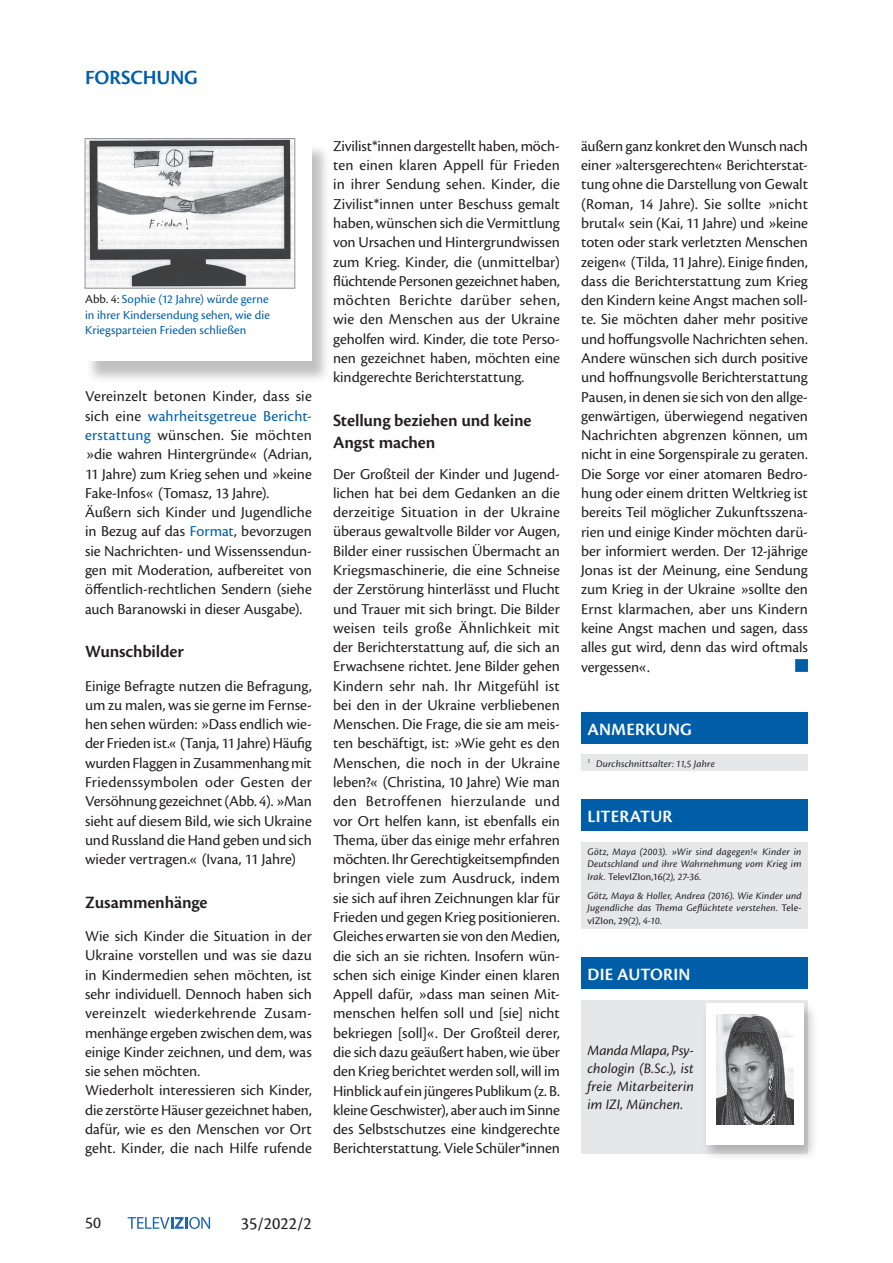
<style>
.page{position:relative;width:893px;height:1263px;background:#fff}
.page>*{position:absolute;margin:0;border:0;box-sizing:border-box;transform-origin:0 0}
.t1{font:600 21px "Cronos Pro";letter-spacing:-.005em;color:#005ea8}
.t2{font:600 18px/22.5px "Cronos Pro";letter-spacing:-.01em;color:#231f20}
.t3{font:600 18px "Cronos Pro";letter-spacing:.01em;color:#fff}
.t4{font:18px "Cronos Pro";color:#231f20}
.t5{font:17.25px "Cronos Pro";color:#231f20}
.t6{font:15.75px/19.4px "Cronos Pro";color:#231f20;text-align:justify}
.t7{font:italic 15px/18px "Cronos Pro";letter-spacing:.005em;color:#231f20;text-align:justify}
.t8{font:12.75px/15.3px "Cronos Pro";letter-spacing:.005em;color:#005ea8;text-align:justify}
.t9{font:italic 10.5px/12.6px "Cronos Pro";letter-spacing:.015em;color:#231f20;text-align:justify}
.s1{color:#231f20}
.s2{color:#005ea8}
.s3{font-style:normal}
</style>
<div class="page">
<svg style="left:128px;top:1217px;width:82px;height:12px"></svg>
<div style="left:581px;top:999px;width:227px;height:154px;background:#e6e7e9"></div>
<div style="left:701px;top:1001px;width:117px;height:160px;background:#231f20;opacity:.28"></div>
<div style="left:706px;top:1004px;width:98px;height:141px;background:#fff"></div>
<div style="left:581px;top:957px;width:227px;height:32px;background:#005ea8"></div>
<img style="left:716px;top:1014px;width:77px;height:111px">
<div style="left:581px;top:842px;width:227px;height:86px;background:#e6e7e9"></div>
<div style="left:581px;top:799px;width:227px;height:32px;background:#005ea8"></div>
<div style="left:581px;top:754px;width:227px;height:17px;background:#e6e7e9"></div>
<div style="left:581px;top:712px;width:227px;height:32px;background:#005ea8"></div>
<div style="left:86px;top:143px;width:245px;height:241px;background:#231f20;opacity:.28"></div>
<div style="left:85px;top:139px;width:227px;height:222px;background:#fff"></div>
<img style="left:87px;top:140px;width:206px;height:147px">
<div style="left:85px;top:138px;width:210px;height:151px;border:1px solid #939598"></div>
<div style="left:795px;top:659px;width:13px;height:13px;background:#005ea8;border:2px solid #005ea8"></div>
<h1 class="t1" style="left:85px;top:65px;width:114px">FORSCHUNG</h1>
<p class="t8" style="left:85px;top:292px;width:186px"><span class="s1">Abb. 4:</span> Sophie (12 Jahre) würde gerne in ihrer Kindersendung sehen, wie die Kriegsparteien Frieden schließen</p>
<p class="t6" style="left:85px;top:387px;width:228px;text-align:left">Vereinzelt betonen Kinder, dass sie sich eine <span class="s2">wahrheitsgetreue Bericht&shy;erstattung</span> wünschen. Sie möchten »die wahren Hintergründe« (Adrian, 11 Jahre) zum Krieg sehen und »keine Fake-Infos« (Tomasz, 13 Jahre).<br>Äußern sich Kinder und Jugendliche in Bezug auf das <span class="s2">Format</span>, bevorzugen sie Nachrichten- und Wissenssendun&shy;gen mit Moderation, aufbereitet von öffentlich-rechtlichen Sendern (siehe auch Baranowski in dieser Ausgabe).</p>
<p class="t2" style="left:85px;top:641px;width:100px">Wunschbilder</p>
<p class="t6" style="left:85px;top:676px;width:228px">Einige Befragte nutzen die Befragung, um zu malen, was sie gerne im Fernse&shy;hen sehen würden: »Dass endlich wie&shy;der Frieden ist.« (Tanja, 11 Jahre) Häufig wurden Flaggen in Zusammenhang mit Friedenssymbolen oder Gesten der Versöhnung gezeichnet (Abb. 4). »Man sieht auf diesem Bild, wie sich Ukraine und Russland die Hand geben und sich wieder vertragen.« (Ivana, 11 Jahre)</p>
<p class="t2" style="left:85px;top:891px;width:124px">Zusammenhänge</p>
<p class="t6" style="left:85px;top:927px;width:228px;text-align:left">Wie sich Kinder die Situation in der Ukraine vorstellen und was sie dazu in Kindermedien sehen möchten, ist sehr individuell. Dennoch haben sich vereinzelt wiederkehrende Zusam&shy;menhänge ergeben zwischen dem, was einige Kinder zeichnen, und dem, was sie sehen möchten.<br>Wiederholt interessieren sich Kinder, die zerstörte Häuser gezeichnet haben, dafür, wie es den Menschen vor Ort geht. Kinder, die nach Hilfe rufende</p>
<p class="t6" style="left:333px;top:136px;width:228px">Zivilist*innen dargestellt haben, möch&shy;ten einen klaren Appell für Frieden in ihrer Sendung sehen. Kinder, die Zivilist*innen unter Beschuss gemalt haben, wünschen sich die Vermittlung von Ursachen und Hintergrundwissen zum Krieg. Kinder, die (unmittelbar) flüchtende Personen gezeichnet haben, möchten Berichte darüber sehen, wie den Menschen aus der Ukraine geholfen wird. Kinder, die tote Perso&shy;nen gezeichnet haben, möchten eine kindgerechte Berichterstattung.</p>
<p class="t2" style="left:333px;top:409px;width:200px">Stellung beziehen und keine<br>Angst machen</p>
<p class="t6" style="left:333px;top:464px;width:228px">Der Großteil der Kinder und Jugend&shy;lichen hat bei dem Gedanken an die derzeitige Situation in der Ukraine überaus gewaltvolle Bilder vor Augen, Bilder einer russischen Übermacht an Kriegsmaschinerie, die eine Schneise der Zerstörung hinterlässt und Flucht und Trauer mit sich bringt. Die Bilder weisen teils große Ähnlichkeit mit der Berichterstattung auf, die sich an Erwachsene richtet. Jene Bilder gehen Kindern sehr nah. Ihr Mitgefühl ist bei den in der Ukraine verbliebenen Menschen. Die Frage, die sie am meis&shy;ten beschäftigt, ist: »Wie geht es den Menschen, die noch in der Ukraine leben?« (Christina, 10 Jahre) Wie man den Betroffenen hierzulande und vor Ort helfen kann, ist ebenfalls ein Thema, über das einige mehr erfahren möchten. Ihr Gerechtigkeitsempfinden bringen viele zum Ausdruck, indem sie sich auf ihren Zeichnungen klar für Frieden und gegen Krieg positionieren.<br>Gleiches erwarten sie von den Medien, die sich an sie richten. Insofern wün&shy;schen sich einige Kinder einen klaren Appell dafür, »dass man seinen Mit&shy;menschen helfen soll und [sie] nicht bekriegen [soll]«. Der Großteil derer, die sich dazu geäußert haben, wie über den Krieg berichtet werden soll, will im Hinblick auf ein jüngeres Publikum (z. B. kleine Geschwister), aber auch im Sinne des Selbstschutzes eine kindgerechte Berichterstattung. Viele Schüler*innen</p>
<p class="t6" style="left:581px;top:136px;width:228px">äußern ganz konkret den Wunsch nach einer »altersgerechten« Berichterstat&shy;tung ohne die Darstellung von Gewalt (Roman, 14 Jahre). Sie sollte »nicht brutal« sein (Kai, 11 Jahre) und »keine toten oder stark verletzten Menschen zeigen« (Tilda, 11 Jahre). Einige finden, dass die Berichterstattung zum Krieg den Kindern keine Angst machen soll&shy;te. Sie möchten daher mehr positive und hoffungsvolle Nachrichten sehen.<br>Andere wünschen sich durch positive und hoffnungsvolle Berichterstattung Pausen, in denen sie sich von den allge&shy;genwärtigen, überwiegend negativen Nachrichten abgrenzen können, um nicht in eine Sorgenspirale zu geraten.<br>Die Sorge vor einer atomaren Bedro&shy;hung oder einem dritten Weltkrieg ist bereits Teil möglicher Zukunftsszena&shy;rien und einige Kinder möchten darü&shy;ber informiert werden. Der 12-jährige Jonas ist der Meinung, eine Sendung zum Krieg in der Ukraine »sollte den Ernst klarmachen, aber uns Kindern keine Angst machen und sagen, dass alles gut wird, denn das wird oftmals vergessen«.</p>
<p class="t3" style="left:588px;top:719px;width:106px">ANMERKUNG</p>
<p class="t9" style="left:587px;top:757px;width:129px"><sup>1</sup> Durchschnittsalter: 11,5 Jahre</p>
<p class="t3" style="left:588px;top:806px;width:86px">LITERATUR</p>
<p class="t9" style="left:587px;top:845px;width:216px">Götz, Maya (2003). »Wir sind dagegen!« Kinder in Deutschland und ihre Wahrnehmung vom Krieg im Irak. <span class="s3">TelevIZIon,16</span>(2), 27-36.</p>
<p class="t9" style="left:587px;top:889px;width:216px">Götz, Maya &amp; Holler, Andrea (2016). Wie Kinder und Jugendliche das Thema Geflüchtete verstehen. <span class="s3">Tele&shy;vIZIon, 29</span>(2), 4-10.</p>
<p class="t3" style="left:588px;top:964px;width:104px">DIE AUTORIN</p>
<p class="t7" style="left:587px;top:1042px;width:108px">Manda Mlapa, Psy&shy;chologin (B.Sc.), ist freie Mitarbeiterin im IZI, München.</p>
<p class="t5" style="left:85px;top:1213px;width:17px">50</p>
<p class="t4" style="left:241px;top:1213px;width:73px">35/2022/2</p>
</div>
